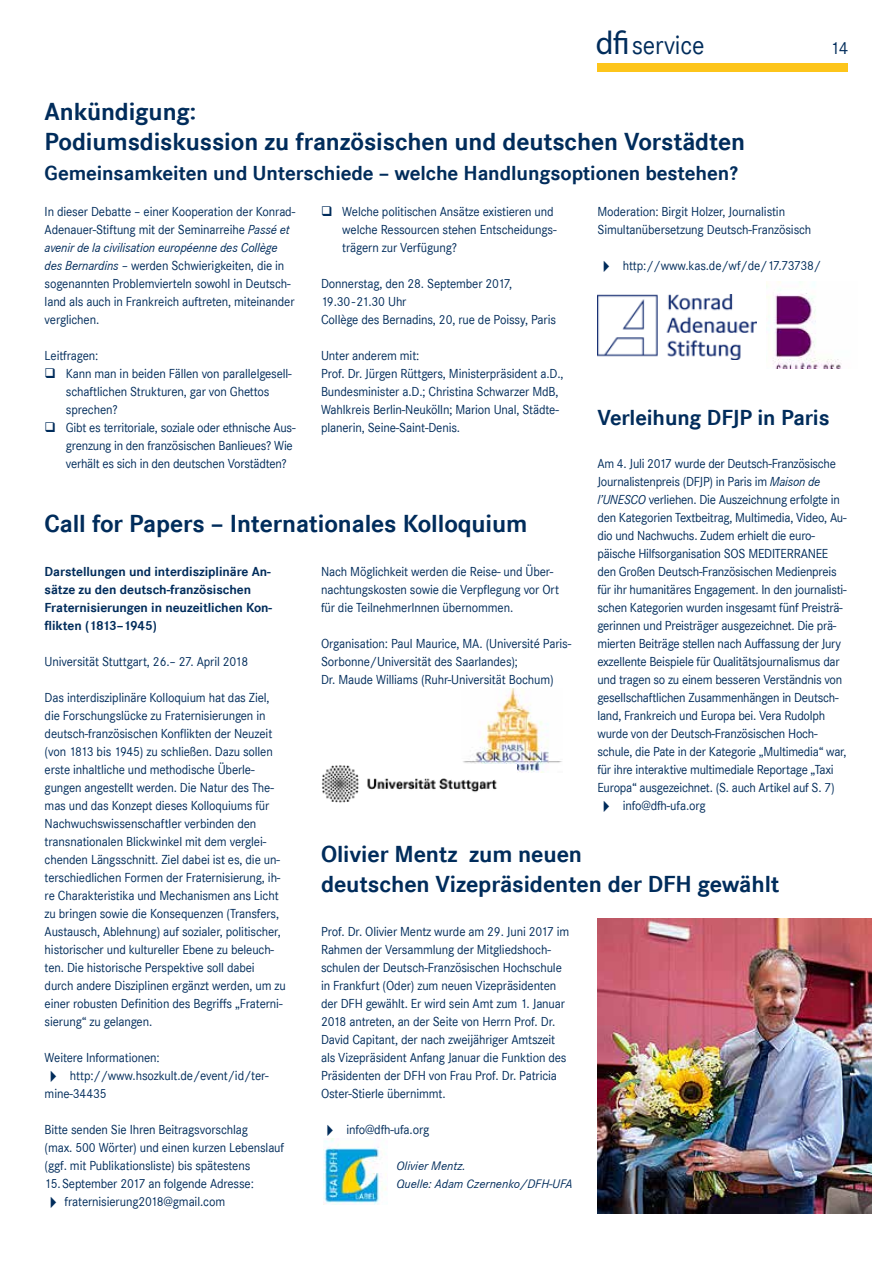
<style>
.page{position:relative;width:893px;height:1263px;background:#fff}
.page>*{position:absolute;margin:0;border:0;box-sizing:border-box;transform-origin:0 0}
.t1{font:27px "Corporate S";letter-spacing:-.01em;color:#002c5b;scale:.95 1}
.t2{font:700 25.5px/30px "Corporate S";letter-spacing:-.005em;color:#002c5b}
.t3{font:700 24px/30px "Corporate S";letter-spacing:-.005em;color:#002c5b}
.t4{font:700 22.5px "Corporate S";letter-spacing:-.005em;color:#002c5b}
.t5{font:700 21px "Corporate S";letter-spacing:-.005em;color:#002c5b}
.t6{font:18px "Corporate S";color:#002c5b}
.t7{font:13.5px/18px "Corporate S";letter-spacing:-.01em;color:#002c5b;scale:.95 1}
.t8{font:700 13.5px/18px "Corporate S";letter-spacing:-.005em;color:#002c5b}
.t9{font:italic 12.75px/18px "Corporate S";color:#002c5b}
.s1{font-family:"Myriad Pro";font-size:33px}
.s2{font-style:italic}
</style>
<div class="page">
<div style="left:597px;top:63px;width:251px;height:9px;background:#fdc51b"></div>
<img style="left:766px;top:282px;width:76px;height:87px">
<img style="left:597px;top:294px;width:159px;height:65px">
<img style="left:463px;top:688px;width:99px;height:84px">
<img style="left:322px;top:765px;width:195px;height:38px">
<img style="left:324px;top:1138px;width:62px;height:66px">
<img style="left:597px;top:918px;width:275px;height:295px">
<h1 class="t1" style="left:596px;top:30px;width:116px"><span class="s1">dfi</span>service</h1>
<h3 class="t6" style="left:830px;top:38px;width:20px">14</h3>
<h2 class="t2" style="left:45px;top:98px;width:702px">Ankündigung:<br>Podiumsdiskussion zu französischen und deutschen Vorstädten</h2>
<h3 class="t5" style="left:45px;top:161px;width:695px">Gemeinsamkeiten und Unterschiede – welche Handlungsoptionen bestehen?</h3>
<p class="t7" style="left:342px;top:203px;width:227px;text-indent:-21px">❑ Welche politischen Ansätze existieren und welche Ressourcen stehen Entscheidungs&shy;trägern zur Verfügung?</p>
<p class="t7" style="left:321px;top:275px;width:249px">Donnerstag, den 28. September 2017,<br>19.30-21.30 Uhr<br>Collège des Bernadins, 20, rue de Poissy, Paris</p>
<p class="t7" style="left:321px;top:347px;width:257px">Unter anderem mit:<br>Prof. Dr. Jürgen Rüttgers, Ministerpräsident a.D., Bundesminister a.D.; Christina Schwarzer MdB, Wahlkreis Berlin-Neukölln; Marion Unal, Städte&shy;planerin, Seine-Saint-Denis.</p>
<p class="t7" style="left:45px;top:203px;width:265px">In dieser Debatte – einer Kooperation der Konrad-Adenauer-Stiftung mit der Seminarreihe <span class="s2">Passé et avenir de la civilisation européenne des Collège des Bernardins</span> – werden Schwierigkeiten, die in sogenannten Problemvierteln sowohl in Deutsch&shy;land als auch in Frankreich auftreten, miteinander verglichen.</p>
<p class="t7" style="left:45px;top:347px;width:58px">Leitfragen:</p>
<p class="t7" style="left:66px;top:365px;width:239px;text-indent:-21px">❑ Kann man in beiden Fällen von parallelgesell&shy;schaftlichen Strukturen, gar von Ghettos sprechen?</p>
<p class="t7" style="left:66px;top:419px;width:243px;text-indent:-21px">❑ Gibt es territoriale, soziale oder ethnische Aus&shy;grenzung in den französischen Banlieues? Wie verhält es sich in den deutschen Vorstädten?</p>
<p class="t7" style="left:597px;top:203px;width:227px">Moderation: Birgit Holzer, Journalistin<br>Simultanübersetzung Deutsch-Französisch</p>
<p class="t7" style="left:597px;top:257px;width:237px">✔ http://www.kas.de/wf/de/17.73738/</p>
<h3 class="t4" style="left:597px;top:404px;width:234px">Verleihung DFJP in Paris</h3>
<p class="t7" style="left:597px;top:455px;width:264px">Am 4. Juli 2017 wurde der Deutsch-Französische Journalistenpreis (DFJP) in Paris im <span class="s2">Maison de l’UNESCO</span> verliehen. Die Auszeichnung erfolgte in den Kategorien Textbeitrag, Multimedia, Video, Au&shy;dio und Nachwuchs. Zudem erhielt die euro&shy;päische Hilfsorganisation SOS MEDITERRANEE den Großen Deutsch-Französischen Medienpreis für ihr humanitäres Engagement. In den journalisti&shy;schen Kategorien wurden insgesamt fünf Preisträ&shy;gerinnen und Preisträger ausgezeichnet. Die prä&shy;mierten Beiträge stellen nach Auffassung der Jury exzellente Beispiele für Qualitätsjournalismus dar und tragen so zu einem besseren Verständnis von gesellschaftlichen Zusammenhängen in Deutsch&shy;land, Frankreich und Europa bei. Vera Rudolph wurde von der Deutsch-Französischen Hoch&shy;schule, die Pate in der Kategorie „Multimedia“ war, für ihre interaktive multimediale Reportage „Taxi Europa“ ausgezeichnet. (S. auch Artikel auf S. 7)</p>
<p class="t7" style="left:597px;top:797px;width:115px">✔ info@dfh-ufa.org</p>
<h3 class="t3" style="left:321px;top:840px;width:460px">Olivier Mentz zum neuen<br>deutschen Vizepräsidenten der DFH gewählt</h3>
<h2 class="t2" style="left:45px;top:509px;width:484px">Call for Papers – Internationales Kolloquium</h2>
<p class="t7" style="left:321px;top:563px;width:252px">Nach Möglichkeit werden die Reise- und Über&shy;nachtungskosten sowie die Verpflegung vor Ort für die TeilnehmerInnen übernommen.</p>
<p class="t7" style="left:321px;top:635px;width:265px">Organisation: Paul Maurice, MA. (Université Paris-<br>Sorbonne/Universität des Saarlandes);<br>Dr. Maude Williams (Ruhr-Universität Bochum)</p>
<p class="t8" style="left:45px;top:563px;width:229px">Darstellungen und interdisziplinäre An&shy;sätze zu den deutsch-französischen Fraternisierungen in neuzeitlichen Kon&shy;flikten (1813–1945)</p>
<p class="t7" style="left:45px;top:653px;width:216px">Universität Stuttgart, 26.– 27. April 2018</p>
<p class="t7" style="left:45px;top:689px;width:255px">Das interdisziplinäre Kolloquium hat das Ziel, die Forschungslücke zu Fraternisierungen in deutsch-französischen Konflikten der Neuzeit (von 1813 bis 1945) zu schließen. Dazu sollen erste inhaltliche und methodische Überle&shy;gungen angestellt werden. Die Natur des The&shy;mas und das Konzept dieses Kolloquiums für Nachwuchswissenschaftler verbinden den transnationalen Blickwinkel mit dem verglei&shy;chenden Längsschnitt. Ziel dabei ist es, die un&shy;terschiedlichen Formen der Fraternisierung, ih&shy;re Charakteristika und Mechanismen ans Licht zu bringen sowie die Konsequenzen (Transfers, Austausch, Ablehnung) auf sozialer, politischer, historischer und kultureller Ebene zu beleuch&shy;ten. Die historische Perspektive soll dabei durch andere Disziplinen ergänzt werden, um zu einer robusten Definition des Begriffs „Fraterni&shy;sierung“ zu gelangen.</p>
<p class="t7" style="left:45px;top:1049px;width:123px">Weitere Informationen:</p>
<p class="t7" style="left:45px;top:1067px;width:237px">✔ http://www.hsozkult.de/event/id/ter&shy;mine-34435</p>
<p class="t7" style="left:45px;top:1121px;width:254px">Bitte senden Sie Ihren Beitragsvorschlag<br>(max. 500 Wörter) und einen kurzen Lebenslauf (ggf. mit Publikationsliste) bis spätestens 15.September 2017 an folgende Adresse:</p>
<p class="t7" style="left:45px;top:1193px;width:192px">✔ fraternisierung2018@gmail.com</p>
<p class="t7" style="left:321px;top:923px;width:263px">Prof. Dr. Olivier Mentz wurde am 29. Juni 2017 im Rahmen der Versammlung der Mitgliedshoch&shy;schulen der Deutsch-Französischen Hochschule in Frankfurt (Oder) zum neuen Vizepräsidenten der DFH gewählt. Er wird sein Amt zum 1. Januar 2018 antreten, an der Seite von Herrn Prof. Dr.<br>David Capitant, der nach zweijähriger Amtszeit als Vizepräsident Anfang Januar die Funktion des Präsidenten der DFH von Frau Prof. Dr. Patricia Oster-Stierle übernimmt.</p>
<p class="t7" style="left:321px;top:1121px;width:115px">✔ info@dfh-ufa.org</p>
<p class="t9" style="left:396px;top:1157px;width:178px">Olivier Mentz.<br>Quelle: Adam Czernenko/DFH-UFA</p>
</div>
